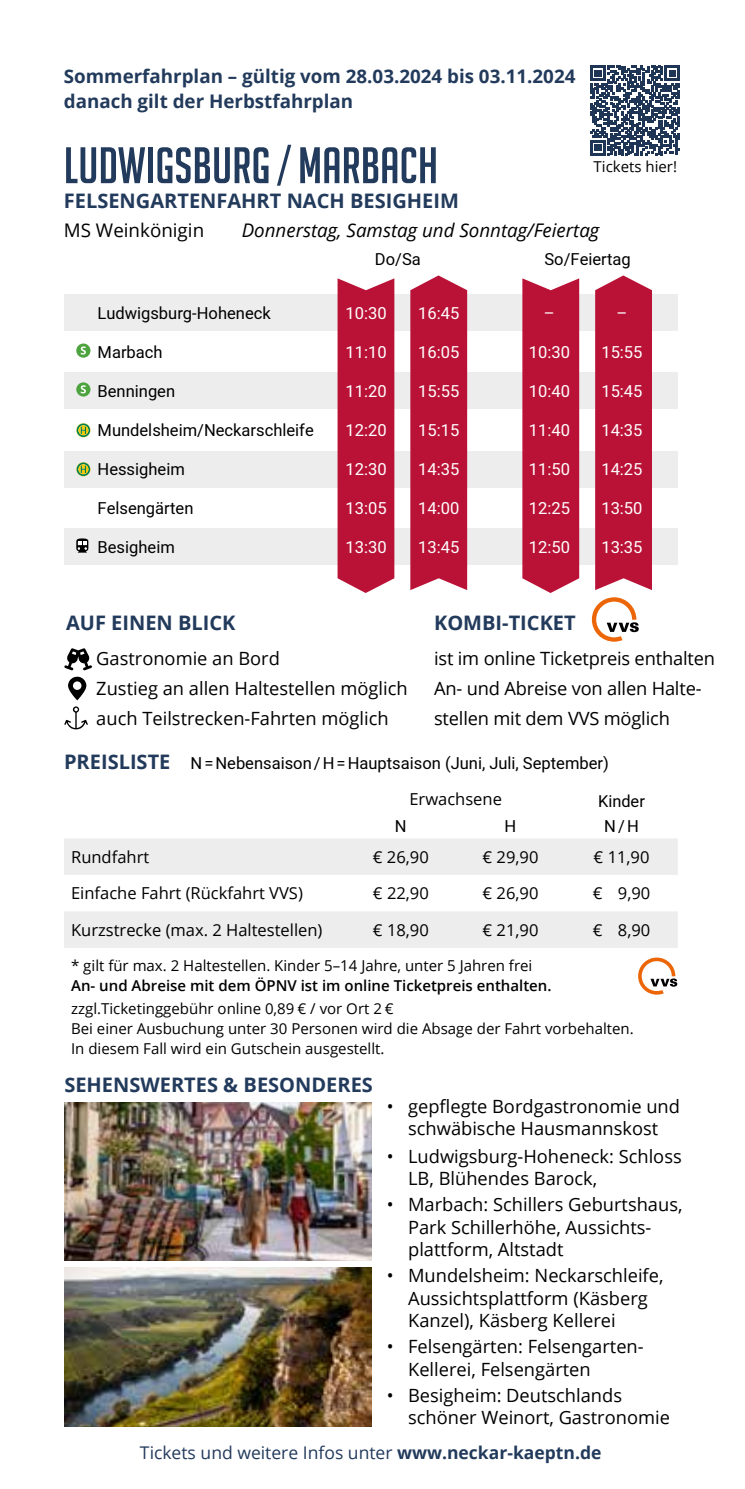
<style>
.page{position:relative;width:745px;height:1489px;background:#fff}
.page>*{position:absolute;margin:0;border:0;box-sizing:border-box;transform-origin:0 0}
.t1{font:50px "Big Noodle Titling";letter-spacing:.005em;color:#223a5b}
.t2{font:700 20px "Open Sans";color:#223a5b}
.t3{font:700 18.75px/25px "Open Sans";color:#223a5b}
.t4{font:italic 18.75px "Open Sans";color:#000}
.t5{font:18.75px "Open Sans";color:#000}
.t6{font:18.25px/22.5px "Open Sans";color:#000}
.t7{font:17.5px "Open Sans";color:#223a5b}
.t8{font:16.5px "Heebo";color:#000}
.t9{font:16.5px "Heebo";color:#fff}
.t10{font:16.5px "Open Sans";color:#000}
.t11{font:16.25px "Heebo";color:#000}
.t12{font:15px/20px "Open Sans";color:#000}
.t13{font:600 15px "Open Sans";color:#000}
.s1{font-family:"Open Sans";font-weight:700;font-size:20px;color:#223a5b}
.s2{font-weight:700}
</style>
<div class="page">
<div style="left:64px;top:294px;width:613px;height:37px;background:#ededed"></div>
<div style="left:64px;top:372px;width:613px;height:36px;background:#ededed"></div>
<div style="left:64px;top:451px;width:613px;height:36px;background:#ededed"></div>
<div style="left:64px;top:527px;width:613px;height:37px;background:#ededed"></div>
<div style="left:410px;top:275px;width:57px;height:315px;background:#ba1237"></div>
<svg style="left:594px;top:275px;width:57px;height:315px;background:#be2043"></svg>
<div style="left:337px;top:278px;width:57px;height:315px;background:#ba1237"></div>
<div style="left:522px;top:278px;width:57px;height:315px;background:#ba1237"></div>
<svg style="left:76px;top:343px;width:14px;height:15px"></svg>
<svg style="left:81px;top:346px;width:5px;height:8px"></svg>
<svg style="left:76px;top:382px;width:14px;height:14px"></svg>
<svg style="left:81px;top:385px;width:5px;height:8px"></svg>
<svg style="left:76px;top:423px;width:14px;height:14px"></svg>
<svg style="left:76px;top:462px;width:14px;height:14px"></svg>
<svg style="left:76px;top:538px;width:12px;height:14px"></svg>
<img style="left:64px;top:1102px;width:307px;height:158px">
<img style="left:64px;top:1267px;width:307px;height:159px">
<svg style="left:679px;top:66px;width:1px;height:85px"></svg>
<svg style="left:590px;top:66px;width:89px;height:89px"></svg>
<svg style="left:64px;top:648px;width:28px;height:22px"></svg>
<svg style="left:68px;top:676px;width:19px;height:24px"></svg>
<svg style="left:64px;top:706px;width:24px;height:23px"></svg>
<svg style="left:64px;top:838px;width:613px;height:109px;fill:#ededed"></svg>
<svg style="left:638px;top:957px;width:39px;height:37px"></svg>
<svg style="left:591px;top:597px;width:47px;height:44px"></svg>
<p class="t3" style="left:64px;top:63px;width:512px">Sommerfahrplan – gültig vom 28.03.2024 bis 03.11.2024 danach gilt der Herbstfahrplan</p>
<h1 class="t1" style="left:64px;top:138px;width:375px">LUDWIGSBURG/ MARBACH</h1>
<p class="t2" style="left:64px;top:187px;width:396px">FELSENGARTENFAHRT NACH BESIGHEIM</p>
<p class="t5" style="left:64px;top:217px;width:142px">MS Weinkönigin</p>
<p class="t4" style="left:241px;top:217px;width:359px">Donnerstag, Samstag und Sonntag/Feiertag</p>
<p class="t12" style="left:593px;top:156px;width:85px">Tickets hier!</p>
<p class="t8" style="left:375px;top:247px;width:47px">Do/Sa</p>
<p class="t8" style="left:544px;top:247px;width:88px">So/Feiertag</p>
<p class="t8" style="left:97px;top:301px;width:175px">Ludwigsburg-Hoheneck</p>
<p class="t9" style="left:345px;top:301px;width:43px">10:30</p>
<p class="t9" style="left:418px;top:301px;width:43px">16:45</p>
<p class="t9" style="left:543px;top:301px;width:12px">–</p>
<p class="t9" style="left:616px;top:301px;width:12px">–</p>
<p class="t8" style="left:97px;top:340px;width:66px">Marbach</p>
<p class="t9" style="left:345px;top:340px;width:43px">11:10</p>
<p class="t9" style="left:418px;top:340px;width:43px">16:05</p>
<p class="t9" style="left:528px;top:340px;width:43px">10:30</p>
<p class="t9" style="left:601px;top:340px;width:43px">15:55</p>
<p class="t8" style="left:97px;top:379px;width:79px">Benningen</p>
<p class="t9" style="left:345px;top:379px;width:43px">11:20</p>
<p class="t9" style="left:418px;top:379px;width:43px">15:55</p>
<p class="t9" style="left:528px;top:379px;width:43px">10:40</p>
<p class="t9" style="left:601px;top:379px;width:43px">15:45</p>
<p class="t8" style="left:97px;top:418px;width:217px">Mundelsheim/Neckarschleife</p>
<p class="t9" style="left:345px;top:418px;width:43px">12:20</p>
<p class="t9" style="left:418px;top:418px;width:43px">15:15</p>
<p class="t9" style="left:528px;top:418px;width:43px">11:40</p>
<p class="t9" style="left:601px;top:418px;width:43px">14:35</p>
<p class="t8" style="left:97px;top:457px;width:89px">Hessigheim</p>
<p class="t9" style="left:345px;top:457px;width:43px">12:30</p>
<p class="t9" style="left:418px;top:457px;width:43px">14:35</p>
<p class="t9" style="left:528px;top:457px;width:43px">11:50</p>
<p class="t9" style="left:601px;top:457px;width:43px">14:25</p>
<p class="t8" style="left:97px;top:496px;width:97px">Felsengärten</p>
<p class="t9" style="left:345px;top:496px;width:43px">13:05</p>
<p class="t9" style="left:418px;top:496px;width:43px">14:00</p>
<p class="t9" style="left:528px;top:496px;width:43px">12:25</p>
<p class="t9" style="left:601px;top:496px;width:43px">13:50</p>
<p class="t8" style="left:97px;top:535px;width:79px">Besigheim</p>
<p class="t9" style="left:345px;top:535px;width:43px">13:30</p>
<p class="t9" style="left:418px;top:535px;width:43px">13:45</p>
<p class="t9" style="left:528px;top:535px;width:43px">12:50</p>
<p class="t9" style="left:601px;top:535px;width:43px">13:35</p>
<p class="t2" style="left:66px;top:608px;width:171px">AUF EINEN BLICK</p>
<p class="t6" style="left:96px;top:643px;width:312px;line-height:30px">Gastronomie an Bord<br>Zustieg an allen Haltestellen möglich auch Teilstrecken-Fahrten möglich</p>
<p class="t2" style="left:434px;top:609px;width:143px">KOMBI-TICKET</p>
<p class="t6" style="left:434px;top:643px;width:282px;line-height:30px">ist im online Ticketpreis enthalten<br>An- und Abreise von allen Halte&shy;stellen mit dem VVS möglich</p>
<p class="t8" style="left:64px;top:751px;width:546px"><span class="s1">PREISLISTE</span> N=Nebensaison/H=Hauptsaison (Juni, Juli, September)</p>
<p class="t10" style="left:409px;top:787px;width:94px">Erwachsene</p>
<p class="t11" style="left:597px;top:789px;width:48px">Kinder</p>
<p class="t8" style="left:395px;top:814px;width:13px">N</p>
<p class="t8" style="left:504px;top:814px;width:13px">H</p>
<p class="t8" style="left:604px;top:814px;width:36px">N/H</p>
<p class="t10" style="left:71px;top:845px;width:80px">Rundfahrt</p>
<p class="t10" style="left:372px;top:845px;width:57px">€ 26,90</p>
<p class="t10" style="left:482px;top:845px;width:57px">€ 29,90</p>
<p class="t10" style="left:593px;top:845px;width:57px">€ 11,90</p>
<p class="t10" style="left:71px;top:882px;width:233px">Einfache Fahrt (Rückfahrt VVS)</p>
<p class="t10" style="left:373px;top:882px;width:57px">€ 22,90</p>
<p class="t10" style="left:482px;top:882px;width:57px">€ 26,90</p>
<p class="t10" style="left:592px;top:882px;width:59px">€ 9,90</p>
<p class="t10" style="left:71px;top:918px;width:253px">Kurzstrecke (max. 2 Haltestellen)</p>
<p class="t10" style="left:373px;top:918px;width:57px">€ 18,90</p>
<p class="t10" style="left:482px;top:918px;width:57px">€ 21,90</p>
<p class="t10" style="left:592px;top:918px;width:59px">€ 8,90</p>
<p class="t12" style="left:71px;top:954px;width:462px">* gilt für max. 2 Haltestellen. Kinder 5–14 Jahre, unter 5 Jahren frei</p>
<p class="t13" style="left:71px;top:975px;width:481px">An- und Abreise mit dem ÖPNV ist im online Ticketpreis enthalten.</p>
<p class="t12" style="left:71px;top:998px;width:564px">zzgl.Ticketinggebühr online 0,89 € / vor Ort 2 €<br>Bei einer Ausbuchung unter 30 Personen wird die Absage der Fahrt vorbehalten.<br>In diesem Fall wird ein Gutschein ausgestellt.</p>
<p class="t2" style="left:64px;top:1070px;width:310px">SEHENSWERTES &amp; BESONDERES</p>
<p class="t6" style="left:386px;top:1094px;width:294px;text-align:center">• gepflegte Bordgastronomie und schwäbische Hausmannskost</p>
<p class="t6" style="left:408px;top:1144px;width:275px;text-indent:-21px">• Ludwigsburg-Hoheneck: Schloss<br>LB, Blühendes Barock,</p>
<p class="t6" style="left:408px;top:1192px;width:276px;text-indent:-21px">• Marbach: Schillers Geburtshaus,<br>Park Schillerhöhe, Aussichts&shy;plattform, Altstadt</p>
<p class="t6" style="left:408px;top:1263px;width:257px;text-indent:-21px">• Mundelsheim: Neckarschleife,<br>Aussichtsplattform (Käsberg<br>Kanzel), Käsberg Kellerei</p>
<p class="t6" style="left:408px;top:1334px;width:237px;text-indent:-21px">• Felsengärten: Felsengarten-<br>Kellerei, Felsengärten</p>
<p class="t6" style="left:408px;top:1383px;width:263px;text-indent:-21px">• Besigheim: Deutschlands schöner Weinort, Gastronomie</p>
<p class="t7" style="left:140px;top:1440px;width:462px">Tickets und weitere Infos unter <span class="s2">www.neckar-kaeptn.de</span></p>
</div>
